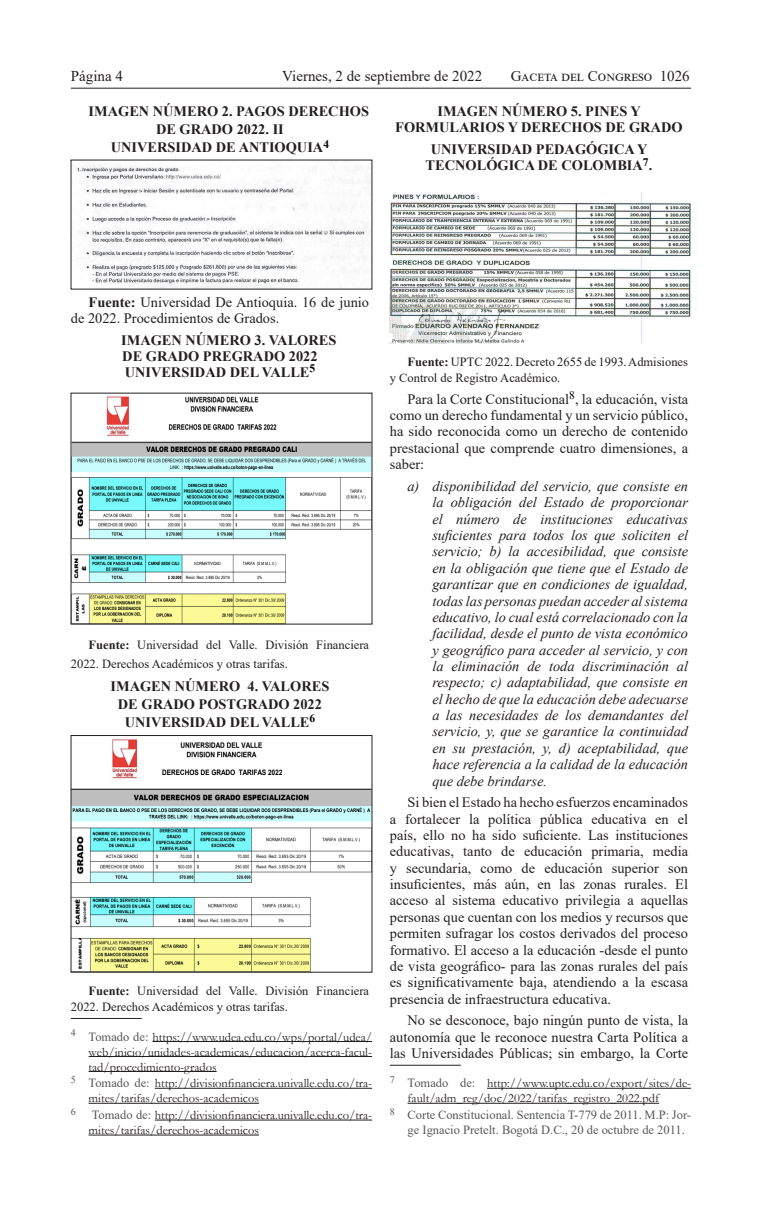
<style>
.page{position:relative;width:762px;height:1205px;background:#fff}
.page>*{position:absolute;margin:0;border:0;box-sizing:border-box;transform-origin:0 0}
.t1{font:15px "Times New Roman";color:#231f20}
.Párrafos{font:14.38px/16.4px "Times New Roman";color:#231f20;text-align:justify}
.Párrafos_-_TABULADO{font:italic 14.38px/16.4px "Times New Roman";color:#231f20;text-align:justify}
.Párrafos-2{font:700 14.38px/16.2px "Times New Roman";color:#231f20;text-align:center}
.Pies_de_páginas{font:12.5px/15px "Garamond";color:#231f20}
.Párrafos-3{font:12.5px/18.1px "Times New Roman";color:#231f20}
.Pies_de_páginas-2{font:12.5px/15px "Times New Roman";color:#57585a}
.Pies_de_páginas-3{font:10px "Times New Roman";color:#57585a}
.s1{font-weight:700}
.s2{font-family:"Times New Roman";color:#57585a}
</style>
<div class="page">
<hr style="left:71px;top:88px;width:620px;height:1px;background:#231f20">
<img style="left:77px;top:164px;width:293px;height:123px">
<img style="left:73px;top:396px;width:297px;height:226px">
<img style="left:73px;top:739px;width:297px;height:231px">
<hr style="left:71px;top:1018px;width:71px;height:1px;background:#231f20">
<hr style="left:152px;top:1041px;width:220px;height:1px;background:#231f20">
<hr style="left:89px;top:1056px;width:283px;height:1px;background:#231f20">
<hr style="left:89px;top:1071px;width:128px;height:1px;background:#231f20">
<hr style="left:155px;top:1088px;width:217px;height:1px;background:#231f20">
<hr style="left:89px;top:1103px;width:170px;height:1px;background:#231f20">
<hr style="left:155px;top:1119px;width:217px;height:1px;background:#231f20">
<hr style="left:89px;top:1134px;width:170px;height:1px;background:#231f20">
<img style="left:390px;top:192px;width:301px;height:152px">
<hr style="left:390px;top:1065px;width:71px;height:1px;background:#231f20">
<hr style="left:487px;top:1088px;width:204px;height:1px;background:#231f20">
<hr style="left:407px;top:1103px;width:252px;height:1px;background:#231f20">
<p class="t1" style="left:71px;top:65px;width:54px">Página 4</p>
<p class="t1" style="left:282px;top:65px;width:201px">Viernes, 2 de septiembre de 2022</p>
<p class="t1" style="left:511px;top:65px;width:180px">Gaceta del Congreso 1026</p>
<p class="Párrafos-2" style="left:89px;top:103px;width:282px">IMAGEN NÚMERO 2. PAGOS DERECHOS</p>
<p class="Párrafos-2" style="left:156px;top:121px;width:129px">DE GRADO 2022. II</p>
<p class="Párrafos-2" style="left:111px;top:139px;width:220px">UNIVERSIDAD DE ANTIOQUIA<sup>4</sup></p>
<p class="Párrafos-2" style="left:395px;top:103px;width:289px">IMAGEN NÚMERO 5. PINES Y<br>FORMULARIOS Y DERECHOS DE GRADO</p>
<p class="Párrafos-2" style="left:426px;top:141px;width:228px">UNIVERSIDAD PEDAGÓGICA Y<br>TECNOLÓGICA DE COLOMBIA<sup>7</sup>.</p>
<p class="Párrafos" style="left:71px;top:293px;width:300px;text-indent:18px"><span class="s1">Fuente:</span> Universidad De Antioquia. 16 de junio de 2022. Procedimientos de Grados.</p>
<p class="Párrafos-2" style="left:121px;top:331px;width:217px;text-align:left">IMAGEN NÚMERO 3. VALORES<br>DE GRADO PREGRADO 2022<br>UNIVERSIDAD DEL VALLE<sup>5</sup></p>
<p class="Párrafos-3" style="left:71px;top:636px;width:300px;text-indent:18px"><span class="s1">Fuente:</span> Universidad del Valle. División Financiera<br>2022. Derechos Académicos y otras tarifas.</p>
<p class="Párrafos-2" style="left:111px;top:676px;width:220px;line-height:18.1px">IMAGEN NÚMERO 4. VALORES<br>DE GRADO POSTGRADO 2022<br>UNIVERSIDAD DEL VALLE<sup>6</sup></p>
<p class="Párrafos-3" style="left:71px;top:981px;width:300px;line-height:16.9px;text-indent:18px"><span class="s1">Fuente:</span> Universidad del Valle. División Financiera<br>2022. Derechos Académicos y otras tarifas.</p>
<p class="Pies_de_páginas" style="left:89px;top:1029px;width:285px;text-align:justify;text-indent:-18px"><sup>4</sup> <span class="s2">Tomado de:</span> https://www.udea.edu.co/wps/portal/udea/ web/inicio/unidades-academicas/educacion/acerca-facul&shy;tad/procedimiento-grados</p>
<p class="Pies_de_páginas" style="left:89px;top:1075px;width:285px;text-indent:-18px"><sup>5</sup> <span class="s2">Tomado de:</span> http://divisionfinanciera.univalle.edu.co/tra&shy;mites/tarifas/derechos-academicos</p>
<p class="Pies_de_páginas-3" style="left:71px;top:1104px;width:6px">6</p>
<p class="Pies_de_páginas" style="left:89px;top:1107px;width:285px"><span class="s2">Tomado de:</span> http://divisionfinanciera.univalle.edu.co/tra&shy;mites/tarifas/derechos-academicos</p>
<p class="Párrafos-3" style="left:390px;top:353px;width:300px;line-height:16.4px;text-indent:18px"><span class="s1">Fuente:</span> UPTC 2022. Decreto 2655 de 1993. Admisiones y Control de Registro Académico.</p>
<p class="Párrafos" style="left:390px;top:390px;width:300px;text-indent:18px">Para la Corte Constitucional<sup>8</sup>, la educación, vista como un derecho fundamental y un servicio público, ha sido reconocida como un derecho de contenido prestacional que comprende cuatro dimensiones, a saber:</p>
<p class="Párrafos_-_TABULADO" style="left:432px;top:477px;width:257px;text-indent:-25px">a) disponibilidad del servicio, que consiste en la obligación del Estado de proporcionar el número de instituciones educativas suficientes para todos los que soliciten el servicio; b) la accesibilidad, que consiste en la obligación que tiene que el Estado de garantizar que en condiciones de igualdad, todas las personas puedan acceder al sistema educativo, lo cual está correlacionado con la facilidad, desde el punto de vista económico y geográfico para acceder al servicio, y con la eliminación de toda discriminación al respecto; c) adaptabilidad, que consiste en el hecho de que la educación debe adecuarse a las necesidades de los demandantes del servicio, y, que se garantice la continuidad en su prestación, y, d) aceptabilidad, que hace referencia a la calidad de la educación que debe brindarse.</p>
<p class="Párrafos" style="left:390px;top:794px;width:300px;text-indent:18px">Si bien el Estado ha hecho esfuerzos encaminados a fortalecer la política pública educativa en el país, ello no ha sido suficiente. Las instituciones educativas, tanto de educación primaria, media y secundaria, como de educación superior son insuficientes, más aún, en las zonas rurales. El acceso al sistema educativo privilegia a aquellas personas que cuentan con los medios y recursos que permiten sufragar los costos derivados del proceso formativo. El acceso a la educación -desde el punto de vista geográfico- para las zonas rurales del país es significativamente baja, atendiendo a la escasa presencia de infraestructura educativa.</p>
<p class="Párrafos" style="left:390px;top:1012px;width:300px;text-indent:18px">No se desconoce, bajo ningún punto de vista, la autonomía que le reconoce nuestra Carta Política a las Universidades Públicas; sin embargo, la Corte</p>
<p class="Pies_de_páginas" style="left:407px;top:1075px;width:285px;text-indent:-18px"><sup>7</sup> <span class="s2">Tomado de:</span> http://www.uptc.edu.co/export/sites/de&shy;fault/adm_reg/doc/2022/tarifas_registro_2022.pdf</p>
<p class="Pies_de_páginas-2" style="left:407px;top:1107px;width:285px;text-indent:-18px"><sup>8</sup> Corte Constitucional. Sentencia T-779 de 2011. M.P: Jor&shy;ge Ignacio Pretelt. Bogotá D.C., 20 de octubre de 2011.</p>
</div>
